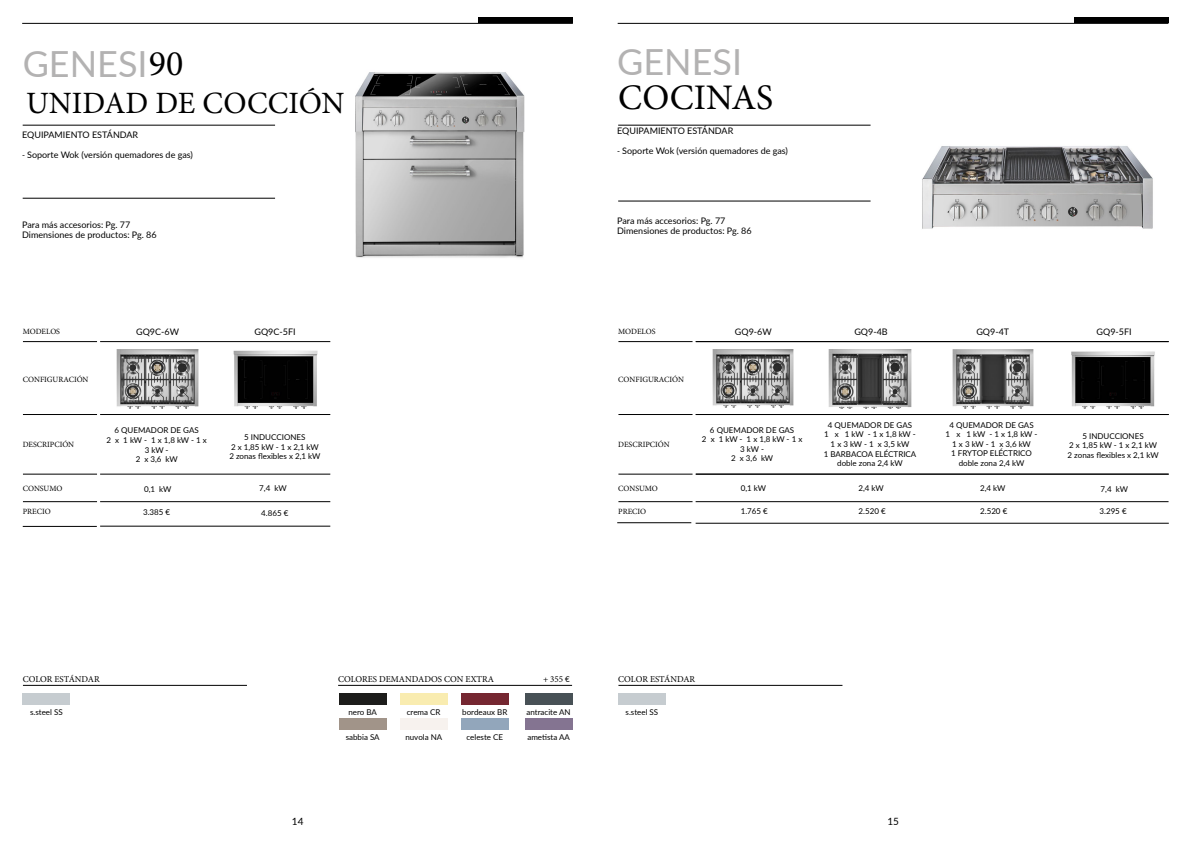
<style>
.page{position:relative;width:1191px;height:842px;background:#fff}
.page>*{position:absolute;margin:0;border:0;box-sizing:border-box;transform-origin:0 0}
.t1{font:36px "Lato";color:#b3b2b2}
.t2{font:36px "Minion Pro";color:#000}
.t3{font:31px "Minion Pro";color:#000}
.t4{font:10px "Lato";color:#000}
.t5{font:9px/10px "Lato";color:#000}
.t6{font:9px "Minion Pro";color:#000}
.t7{font:8px/9.6px "Lato";color:#000;text-align:center}
.t8{font:8px "Minion Pro";color:#000}
.s1{font-family:"Minion Pro";color:#000}
.s2{font-size:8px}
.s3{font-family:"Lato";font-size:8px}
</style>
<div class="page">
<img style="left:922px;top:145px;width:231px;height:84px">
<hr style="left:695px;top:414px;width:473px;height:1px;background:#000">
<hr style="left:695px;top:341px;width:473px;height:1px;background:#000">
<hr style="left:695px;top:474px;width:473px;height:1px;background:#000">
<hr style="left:695px;top:501px;width:473px;height:1px;background:#000">
<hr style="left:618px;top:201px;width:252px;height:1px;background:#000">
<hr style="left:618px;top:685px;width:224px;height:1px;background:#000">
<hr style="left:618px;top:125px;width:252px;height:1px;background:#000">
<hr style="left:617px;top:23px;width:551px;height:1px;background:#000">
<div style="left:1074px;top:17px;width:94px;height:6px;background:#000"></div>
<div style="left:618px;top:693px;width:47px;height:12px;background:#c6ccd0"></div>
<hr style="left:618px;top:414px;width:74px;height:1px;background:#000">
<hr style="left:618px;top:341px;width:74px;height:1px;background:#000">
<hr style="left:618px;top:474px;width:74px;height:1px;background:#000">
<hr style="left:618px;top:501px;width:74px;height:1px;background:#000">
<img style="left:712px;top:349px;width:82px;height:59px">
<img style="left:828px;top:350px;width:83px;height:58px">
<img style="left:952px;top:350px;width:81px;height:58px">
<hr style="left:617px;top:522px;width:74px;height:1px;background:#000">
<hr style="left:695px;top:523px;width:473px;height:1px;background:#000">
<img style="left:1071px;top:351px;width:84px;height:58px">
<img style="left:355px;top:72px;width:169px;height:186px">
<img style="left:117px;top:350px;width:81px;height:58px">
<hr style="left:100px;top:414px;width:230px;height:1px;background:#000">
<hr style="left:100px;top:341px;width:230px;height:1px;background:#000">
<hr style="left:100px;top:474px;width:230px;height:1px;background:#000">
<hr style="left:100px;top:501px;width:230px;height:1px;background:#000">
<hr style="left:23px;top:198px;width:252px;height:1px;background:#000">
<hr style="left:23px;top:685px;width:224px;height:1px;background:#000">
<hr style="left:338px;top:685px;width:234px;height:1px;background:#000">
<hr style="left:23px;top:125px;width:252px;height:1px;background:#000">
<hr style="left:22px;top:23px;width:551px;height:1px;background:#000">
<div style="left:478px;top:17px;width:95px;height:6px;background:#000"></div>
<div style="left:339px;top:693px;width:47px;height:12px;background:#1d1d1b"></div>
<div style="left:23px;top:693px;width:47px;height:12px;background:#c6ccd0"></div>
<div style="left:339px;top:718px;width:47px;height:12px;background:#a19489"></div>
<div style="left:400px;top:693px;width:47px;height:12px;background:#f9ecb0"></div>
<div style="left:400px;top:718px;width:47px;height:12px;background:#f7f2ee"></div>
<div style="left:461px;top:693px;width:47px;height:12px;background:#752731"></div>
<div style="left:461px;top:718px;width:47px;height:12px;background:#92a6bb"></div>
<div style="left:525px;top:693px;width:47px;height:12px;background:#485156"></div>
<div style="left:525px;top:718px;width:47px;height:12px;background:#847491"></div>
<hr style="left:23px;top:414px;width:74px;height:1px;background:#000">
<hr style="left:23px;top:341px;width:74px;height:1px;background:#000">
<hr style="left:23px;top:474px;width:74px;height:1px;background:#000">
<hr style="left:23px;top:501px;width:74px;height:1px;background:#000">
<hr style="left:100px;top:526px;width:230px;height:1px;background:#000">
<hr style="left:23px;top:526px;width:74px;height:1px;background:#000">
<img style="left:233px;top:350px;width:85px;height:58px">
<h1 class="t1" style="left:23px;top:38px;width:162px">GENESI<span class="s1">90</span></h1>
<h1 class="t1" style="left:617px;top:37px;width:126px">GENESI</h1>
<h2 class="t3" style="left:26px;top:83px;width:320px">UNIDAD DE COCCIÓN</h2>
<h1 class="t2" style="left:618px;top:74px;width:157px">COCINAS</h1>
<p class="t5" style="left:22px;top:129px;width:118px">EQUIPAMIENTO ESTÁNDAR</p>
<p class="t5" style="left:22px;top:149px;width:172px"><span class="s2">-</span> Soporte Wok (versión quemadores de gas)</p>
<p class="t5" style="left:617px;top:125px;width:118px">EQUIPAMIENTO ESTÁNDAR</p>
<p class="t5" style="left:617px;top:145px;width:172px"><span class="s2">-</span> Soporte Wok (versión quemadores de gas)</p>
<p class="t5" style="left:22px;top:219px;width:136px">Para más accesorios: Pg. 77<br>Dimensiones de productos: Pg. 86</p>
<p class="t5" style="left:617px;top:215px;width:136px">Para más accesorios: Pg. 77<br>Dimensiones de productos: Pg. 86</p>
<p class="t8" style="left:23px;top:327px;width:39px">MODELOS</p>
<p class="t5" style="left:136px;top:327px;width:44px">GQ9C-6W</p>
<p class="t5" style="left:254px;top:326px;width:43px">GQ9C-5FI</p>
<p class="t8" style="left:618px;top:327px;width:39px">MODELOS</p>
<p class="t5" style="left:735px;top:327px;width:38px">GQ9-6W</p>
<p class="t5" style="left:854px;top:327px;width:35px">GQ9-4B</p>
<p class="t5" style="left:976px;top:327px;width:34px">GQ9-4T</p>
<p class="t5" style="left:1096px;top:327px;width:37px">GQ9-5FI</p>
<p class="t8" style="left:23px;top:374px;width:67px">CONFIGURACIÓN</p>
<p class="t8" style="left:618px;top:374px;width:67px">CONFIGURACIÓN</p>
<p class="t8" style="left:23px;top:439px;width:53px">DESCRIPCIÓN</p>
<p class="t7" style="left:106px;top:425px;width:102px">6 QUEMADOR DE GAS<br>2 x 1 kW - 1 x 1,8 kW - 1 x<br>3 kW -<br>2 x 3,6 kW</p>
<p class="t7" style="left:229px;top:432px;width:92px">5 INDUCCIONES<br>2 x 1,85 kW - 1 x 2,1 kW<br>2 zonas flexibles x 2,1 kW</p>
<p class="t8" style="left:618px;top:439px;width:53px">DESCRIPCIÓN</p>
<p class="t7" style="left:702px;top:424px;width:102px">6 QUEMADOR DE GAS<br>2 x 1 kW - 1 x 1,8 kW - 1 x<br>3 kW -<br>2 x 3,6 kW</p>
<p class="t7" style="left:823px;top:420px;width:94px">4 QUEMADOR DE GAS<br>1 x 1 kW - 1 x 1,8 kW -<br>1 x 3 kW - 1 x 3,5 kW<br>1 BARBACOA ELÉCTRICA doble zona 2,4 kW</p>
<p class="t7" style="left:945px;top:420px;width:93px">4 QUEMADOR DE GAS<br>1 x 1 kW - 1 x 1,8 kW -<br>1 x 3 kW - 1 x 3,6 kW<br>1 FRYTOP ELÉCTRICO doble zona 2,4 kW</p>
<p class="t7" style="left:1067px;top:431px;width:92px">5 INDUCCIONES<br>2 x 1,85 kW - 1 x 2,1 kW<br>2 zonas flexibles x 2,1 kW</p>
<p class="t8" style="left:23px;top:483px;width:41px">CONSUMO</p>
<p class="t7" style="left:144px;top:484px;width:29px">0,1 kW</p>
<p class="t7" style="left:259px;top:483px;width:29px">7,4 kW</p>
<p class="t8" style="left:618px;top:483px;width:41px">CONSUMO</p>
<p class="t7" style="left:740px;top:483px;width:27px">0,1 kW</p>
<p class="t7" style="left:858px;top:483px;width:27px">2,4 kW</p>
<p class="t7" style="left:980px;top:483px;width:27px">2,4 kW</p>
<p class="t7" style="left:1100px;top:484px;width:29px">7,4 kW</p>
<p class="t8" style="left:23px;top:506px;width:29px">PRECIO</p>
<p class="t7" style="left:143px;top:507px;width:29px">3.385 €</p>
<p class="t7" style="left:261px;top:508px;width:29px">4.865 €</p>
<p class="t8" style="left:618px;top:506px;width:29px">PRECIO</p>
<p class="t7" style="left:740px;top:506px;width:29px">1.765 €</p>
<p class="t7" style="left:858px;top:506px;width:29px">2.520 €</p>
<p class="t7" style="left:980px;top:506px;width:29px">2.520 €</p>
<p class="t7" style="left:1099px;top:506px;width:29px">3.295 €</p>
<p class="t6" style="left:23px;top:673px;width:78px">COLOR ESTÁNDAR</p>
<p class="t6" style="left:338px;top:673px;width:157px">COLORES DEMANDADOS CON EXTRA</p>
<p class="t6" style="left:543px;top:673px;width:28px">+ 355 <span class="s3">€</span></p>
<p class="t7" style="left:30px;top:707px;width:34px">s.steel SS</p>
<p class="t7" style="left:348px;top:707px;width:30px">nero BA</p>
<p class="t7" style="left:407px;top:707px;width:35px">crema CR</p>
<p class="t7" style="left:462px;top:707px;width:47px">bordeaux BR</p>
<p class="t7" style="left:526px;top:707px;width:46px">antracite AN</p>
<p class="t7" style="left:346px;top:732px;width:35px">sabbia SA</p>
<p class="t7" style="left:405px;top:732px;width:38px">nuvola NA</p>
<p class="t7" style="left:466px;top:732px;width:38px">celeste CE</p>
<p class="t7" style="left:527px;top:732px;width:44px">ametista AA</p>
<p class="t6" style="left:618px;top:673px;width:78px">COLOR ESTÁNDAR</p>
<p class="t7" style="left:625px;top:707px;width:34px">s.steel SS</p>
<p class="t4" style="left:292px;top:814px;width:13px">14</p>
<p class="t4" style="left:887px;top:814px;width:13px">15</p>
</div>
